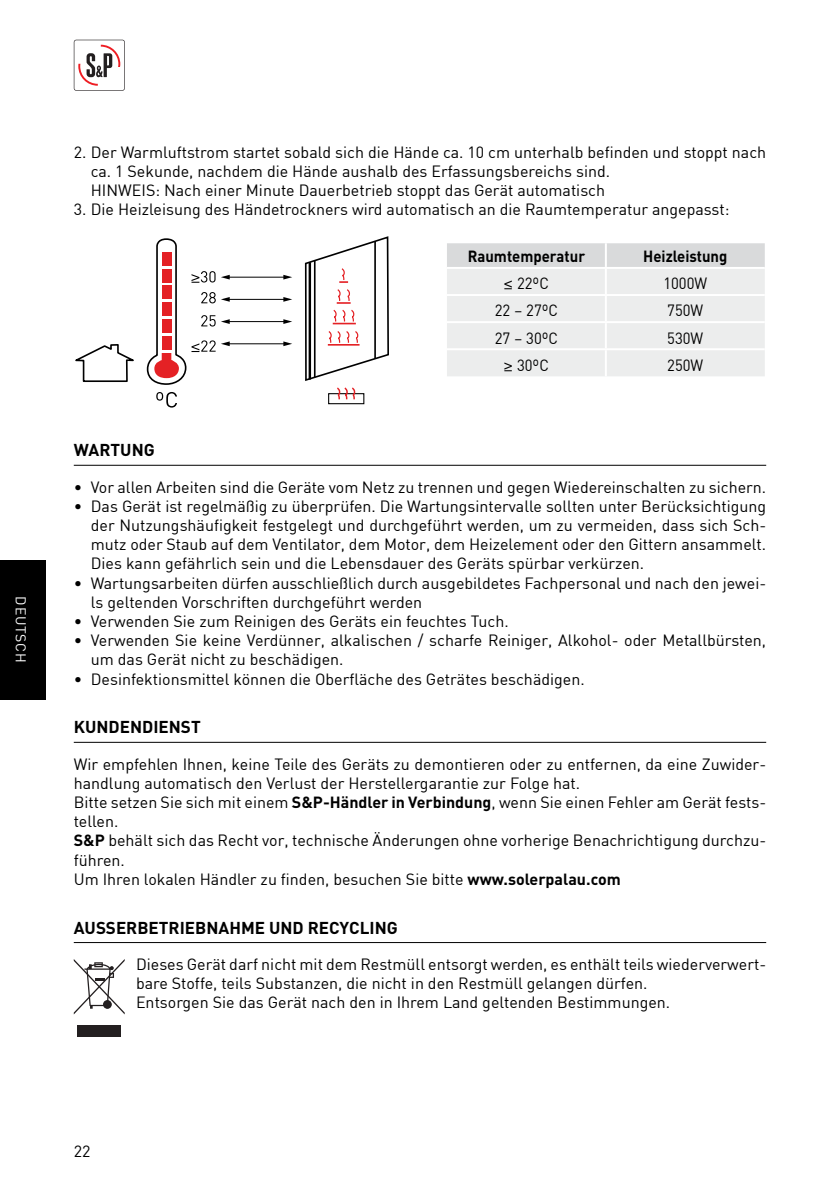
<style>
.page{position:relative;width:840px;height:1191px;background:#fff}
.page>*{position:absolute;margin:0;border:0;box-sizing:border-box;transform-origin:0 0}
.t1{font:700 17px "DIN";color:#000}
.t2{font:16px/19.2px "DIN";color:#000}
.t3{font:16px "DIN";color:#000;scale:.93 1}
.t4{font:700 16px "DIN";color:#000;scale:.93 1}
.t5{font:14px "DIN";letter-spacing:.05em;color:#fff}
.s1{font-family:"Helvetica Neue"}
.s2{font-weight:700}
</style>
<div class="page">
<svg style="left:74px;top:40px;width:51px;height:51px"></svg>
<div style="left:0;top:560px;width:45px;height:139px;background:#000"></div>
<hr style="left:74px;top:465px;width:691px;height:1px;background:#000">
<hr style="left:74px;top:742px;width:691px;height:1px;background:#000">
<hr style="left:74px;top:942px;width:691px;height:1px;background:#000">
<div style="left:328px;top:393px;width:36px;height:11px;border:1px solid #000"></div>
<svg style="left:75px;top:344px;width:59px;height:38px"></svg>
<hr style="left:228px;top:277px;width:57px;height:1px;background:#000">
<svg style="left:283px;top:275px;width:9px;height:4px"></svg>
<hr style="left:228px;top:299px;width:57px;height:1px;background:#000">
<svg style="left:283px;top:297px;width:9px;height:5px"></svg>
<hr style="left:228px;top:321px;width:57px;height:1px;background:#000">
<svg style="left:283px;top:319px;width:9px;height:5px"></svg>
<hr style="left:228px;top:343px;width:57px;height:1px;background:#000">
<svg style="left:283px;top:341px;width:9px;height:5px"></svg>
<svg style="left:304px;top:236px;width:85px;height:165px"></svg>
<svg style="left:156px;top:392px;width:21px;height:15px"></svg>
<svg style="left:146px;top:238px;width:83px;height:147px"></svg>
<svg style="left:447px;top:243px;width:317px;height:133px"></svg>
<hr style="left:604px;top:243px;width:2px;height:24px;background:#fff">
<hr style="left:446px;top:267px;width:318px;height:2px;background:#fff">
<hr style="left:604px;top:269px;width:2px;height:25px;background:#fff">
<hr style="left:446px;top:294px;width:318px;height:2px;background:#fff">
<hr style="left:604px;top:296px;width:2px;height:25px;background:#fff">
<hr style="left:446px;top:321px;width:318px;height:2px;background:#fff">
<hr style="left:604px;top:323px;width:2px;height:25px;background:#fff">
<hr style="left:446px;top:348px;width:318px;height:2px;background:#fff">
<hr style="left:604px;top:350px;width:2px;height:26px;background:#fff">
<div style="left:77px;top:1025px;width:44px;height:11px;background:#231f20"></div>
<svg style="left:74px;top:959px;width:51px;height:55px"></svg>
<p class="t5" style="left:26px;top:596px;width:68px;rotate:90deg">DEUTSCH</p>
<p class="t2" style="left:91px;top:144px;width:676px;text-indent:-17px">2. Der Warmluftstrom startet sobald sich die Hände ca. 10 cm unterhalb befinden und stoppt nach ca. 1 Sekunde, nachdem die Hände aushalb des Erfassungsbereichs sind.<br>HINWEIS: Nach einer Minute Dauerbetrieb stoppt das Gerät automatisch</p>
<p class="t2" style="left:74px;top:202px;width:656px">3. Die Heizleisung des Händetrockners wird automatisch an die Raumtemperatur angepasst:</p>
<p class="t4" style="left:467px;top:251px;width:128px">Raumtemperatur</p>
<p class="t4" style="left:643px;top:251px;width:92px">Heizleistung</p>
<p class="t3" style="left:503px;top:278px;width:50px"><span class="s1">≤</span> 22ºC</p>
<p class="t3" style="left:663px;top:278px;width:49px">1000W</p>
<p class="t3" style="left:494px;top:305px;width:69px">22 – 27ºC</p>
<p class="t3" style="left:667px;top:305px;width:40px">750W</p>
<p class="t3" style="left:494px;top:332px;width:69px">27 – 30ºC</p>
<p class="t3" style="left:667px;top:332px;width:40px">530W</p>
<p class="t3" style="left:503px;top:359px;width:50px"><span class="s1">≥</span> 30ºC</p>
<p class="t3" style="left:667px;top:359px;width:40px">250W</p>
<p class="t1" style="left:74px;top:444px;width:82px">WARTUNG</p>
<p class="t2" style="left:74px;top:479px;width:693px">• Vor allen Arbeiten sind die Geräte vom Netz zu trennen und gegen Wiedereinschalten zu sichern.</p>
<p class="t2" style="left:91px;top:498px;width:676px;text-align:justify;text-indent:-17px">• Das Gerät ist regelmäßig zu überprüfen. Die Wartungsintervalle sollten unter Berücksichtigung der Nutzungshäufigkeit festgelegt und durchgeführt werden, um zu vermeiden, dass sich Sch&shy;mutz oder Staub auf dem Ventilator, dem Motor, dem Heizelement oder den Gittern ansammelt.<br>Dies kann gefährlich sein und die Lebensdauer des Geräts spürbar verkürzen.</p>
<p class="t2" style="left:91px;top:575px;width:676px;text-indent:-17px">• Wartungsarbeiten dürfen ausschließlich durch ausgebildetes Fachpersonal und nach den jewei&shy;ls geltenden Vorschriften durchgeführt werden</p>
<p class="t2" style="left:74px;top:613px;width:436px">• Verwenden Sie zum Reinigen des Geräts ein feuchtes Tuch.</p>
<p class="t2" style="left:91px;top:633px;width:676px;text-indent:-17px">• Verwenden Sie keine Verdünner, alkalischen / scharfe Reiniger, Alkohol- oder Metallbürsten, um das Gerät nicht zu beschädigen.</p>
<p class="t2" style="left:74px;top:671px;width:512px">• Desinfektionsmittel können die Oberfläche des Geträtes beschädigen.</p>
<p class="t1" style="left:74px;top:721px;width:128px">KUNDENDIENST</p>
<p class="t2" style="left:74px;top:756px;width:693px">Wir empfehlen Ihnen, keine Teile des Geräts zu demontieren oder zu entfernen, da eine Zuwider&shy;handlung automatisch den Verlust der Herstellergarantie zur Folge hat.<br>Bitte setzen Sie sich mit einem <span class="s2">S&amp;P-Händler in Verbindung</span>, wenn Sie einen Fehler am Gerät fests&shy;tellen.<br><span class="s2">S&amp;P</span> behält sich das Recht vor, technische Änderungen ohne vorherige Benachrichtigung durchzu&shy;führen.<br>Um Ihren lokalen Händler zu finden, besuchen Sie bitte <span class="s2">www.solerpalau.com</span></p>
<p class="t1" style="left:74px;top:921px;width:325px">AUSSERBETRIEBNAHME UND RECYCLING</p>
<p class="t2" style="left:136px;top:956px;width:631px">Dieses Gerät darf nicht mit dem Restmüll entsorgt werden, es enthält teils wiederverwert&shy;bare Stoffe, teils Substanzen, die nicht in den Restmüll gelangen dürfen.<br>Entsorgen Sie das Gerät nach den in Ihrem Land geltenden Bestimmungen.</p>
<p class="t2" style="left:74px;top:1143px;width:18px">22</p>
</div>
